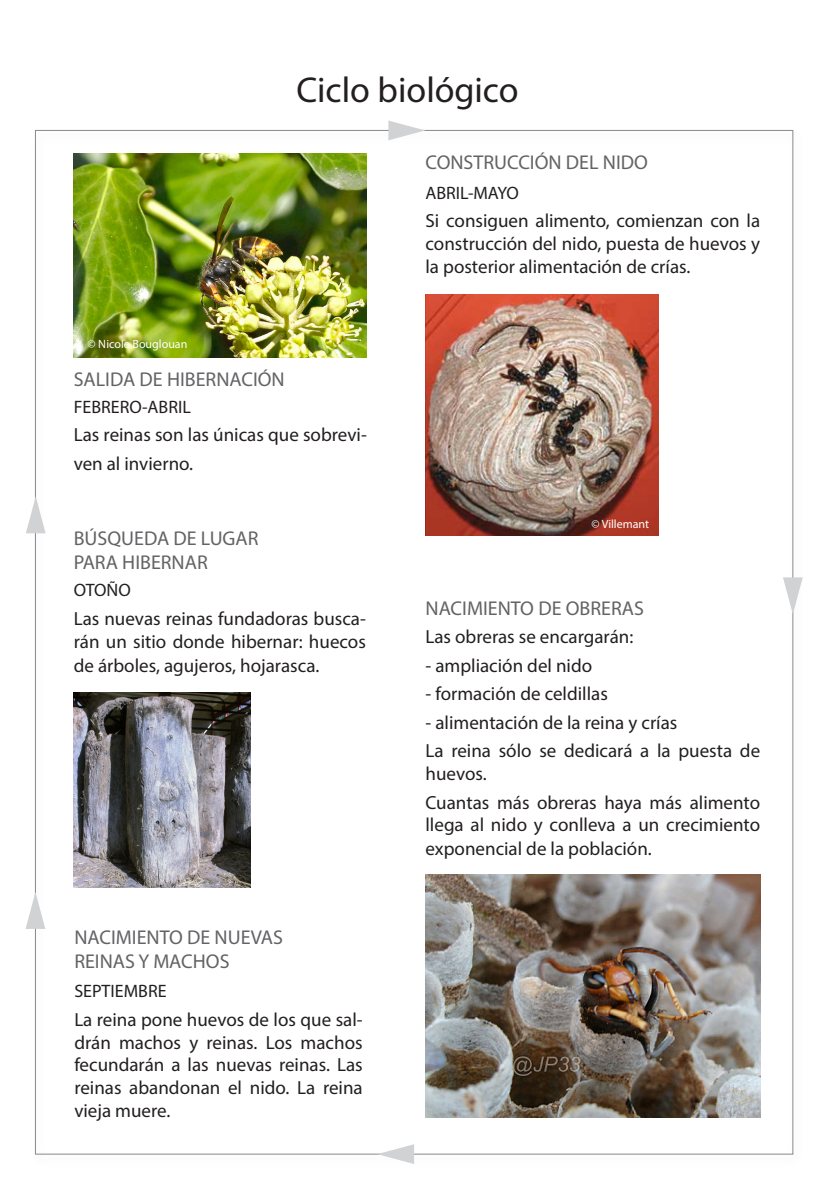
<style>
.page{position:relative;width:834px;height:1191px;background:#fff}
.page>*{position:absolute;margin:0;border:0;box-sizing:border-box;transform-origin:0 0}
.t1{font:36px "Myriad Pro";color:#231f20}
.t2{font:20px "Myriad Pro";color:#636366}
.t3{font:19px/22.8px "Myriad Pro";color:#231f20;text-align:justify}
.t4{font:18px "Myriad Pro";color:#231f20}
.t5{font:12px "Myriad Pro";color:#fff}
</style>
<div class="page">
<img style="left:74px;top:153px;width:293px;height:204px">
<img style="left:74px;top:693px;width:176px;height:194px">
<img style="left:425px;top:295px;width:233px;height:241px">
<img style="left:425px;top:874px;width:335px;height:243px">
<svg style="left:26px;top:496px;width:20px;height:37px"></svg>
<svg style="left:26px;top:891px;width:19px;height:38px"></svg>
<svg style="left:377px;top:1144px;width:37px;height:20px"></svg>
<svg style="left:783px;top:577px;width:19px;height:37px"></svg>
<svg style="left:388px;top:120px;width:37px;height:20px"></svg>
<p class="t1" style="left:296px;top:67px;width:224px">Ciclo biológico</p>
<p class="t5" style="left:88px;top:337px;width:101px">© Nicole Bouglouan</p>
<p class="t2" style="left:74px;top:366px;width:212px">SALIDA DE HIBERNACIÓN</p>
<p class="t4" style="left:74px;top:396px;width:119px">FEBRERO-ABRIL</p>
<p class="t3" style="left:74px;top:420px;width:294px;line-height:28.8px">Las reinas son las únicas que sobrevi&shy;ven al invierno.</p>
<p class="t2" style="left:74px;top:526px;width:186px">BÚSQUEDA DE LUGAR</p>
<p class="t2" style="left:74px;top:550px;width:135px">PARA HIBERNAR</p>
<p class="t4" style="left:74px;top:579px;width:59px">OTOÑO</p>
<p class="t3" style="left:74px;top:606px;width:293px;line-height:23.4px">Las nuevas reinas fundadoras busca&shy;rán un sitio donde hibernar: huecos de árboles, agujeros, hojarasca.</p>
<p class="t2" style="left:74px;top:925px;width:210px">NACIMIENTO DE NUEVAS</p>
<p class="t2" style="left:74px;top:948px;width:157px">REINAS Y MACHOS</p>
<p class="t4" style="left:74px;top:980px;width:94px">SEPTIEMBRE</p>
<p class="t3" style="left:74px;top:1007px;width:290px">La reina pone huevos de los que sal&shy;drán machos y reinas. Los machos fecundarán a las nuevas reinas. Las reinas abandonan el nido. La reina vieja muere.</p>
<p class="t2" style="left:425px;top:150px;width:224px">CONSTRUCCIÓN DEL NIDO</p>
<p class="t4" style="left:425px;top:181px;width:95px">ABRIL-MAYO</p>
<p class="t3" style="left:425px;top:209px;width:336px">Si consiguen alimento, comienzan con la construcción del nido, puesta de huevos y la posterior alimentación de crías.</p>
<p class="t5" style="left:591px;top:516px;width:59px">© Villemant</p>
<p class="t2" style="left:425px;top:596px;width:220px">NACIMIENTO DE OBRERAS</p>
<p class="t3" style="left:425px;top:625px;width:209px">Las obreras se encargarán:</p>
<p class="t3" style="left:425px;top:654px;width:168px">- ampliación del nido</p>
<p class="t3" style="left:425px;top:682px;width:184px">- formación de celdillas</p>
<p class="t3" style="left:425px;top:711px;width:253px">- alimentación de la reina y crías</p>
<p class="t3" style="left:425px;top:739px;width:336px">La reina sólo se dedicará a la puesta de huevos.</p>
<p class="t3" style="left:425px;top:790px;width:336px;line-height:23.4px">Cuantas más obreras haya más alimento llega al nido y conlleva a un crecimiento exponencial de la población.</p>
</div>
